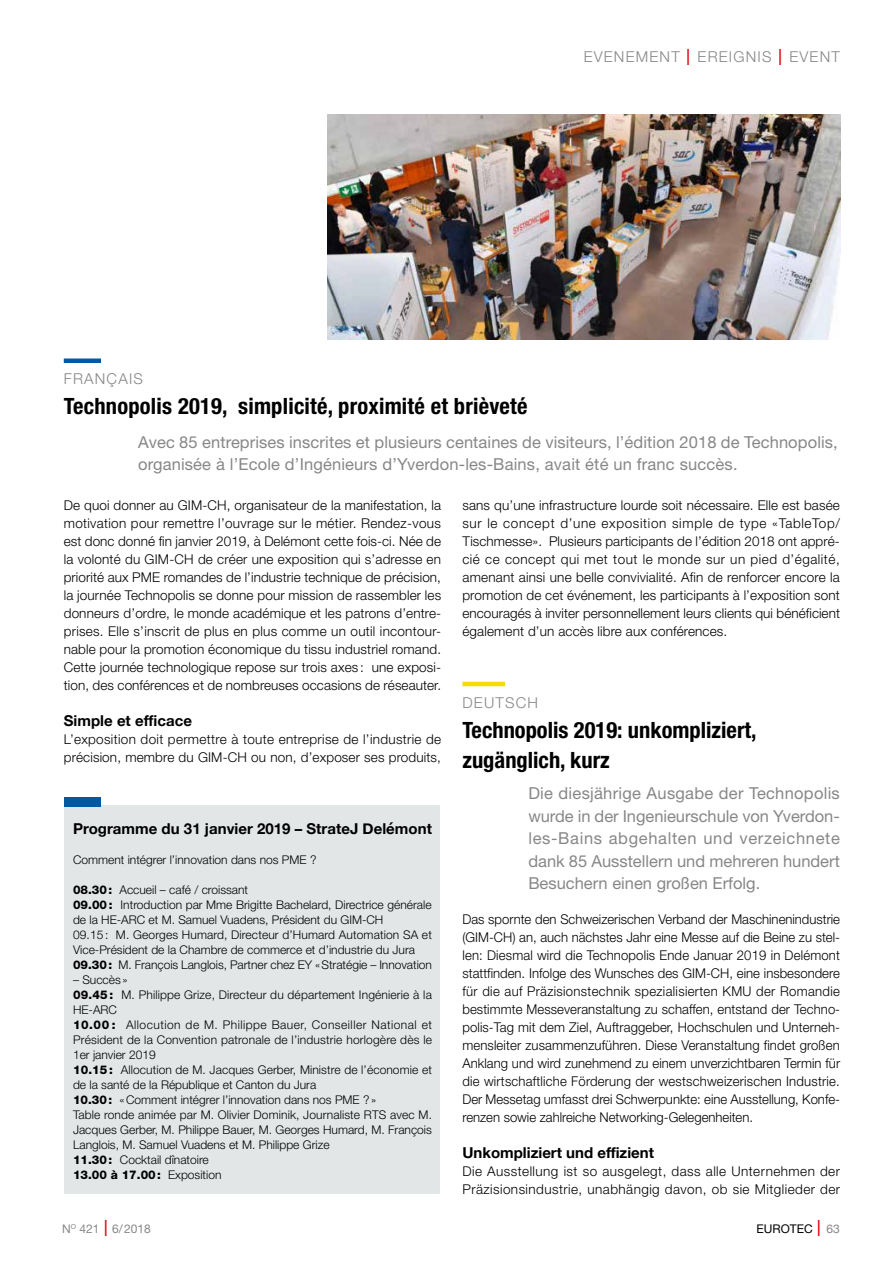
<style>
.page{position:relative;width:893px;height:1263px;background:#fff}
.page>*{position:absolute;margin:0;border:0;box-sizing:border-box;transform-origin:0 0}
.t1{font:700 condensed 22.5px/30px "Helvetica Neue";color:#000}
.t2{font:16.5px/22.5px "Helvetica Neue";letter-spacing:.005em;color:#878787}
.t3{font:700 15px "Helvetica Neue";color:#000}
.t4{font:300 15px "Helvetica Neue";letter-spacing:.08em;color:#878787}
.t5{font:300 13.5px/18px "Helvetica Neue";letter-spacing:.01em;color:#000;text-align:justify}
.t6{font:300 13.5px/18px "Helvetica Neue";letter-spacing:.035em;color:#000}
.t7{font:300 12px/15px "Helvetica Neue";color:#000}
.t8{font:12px "Helvetica Neue";color:#878787}
.t9{font:12px "Helvetica Neue";color:#000}
.s1{font-stretch:condensed;font-size:22.5px;color:#e30613}
.s2{font-weight:800}
.s3{font-weight:300;font-stretch:condensed;font-size:22.5px;color:#e30613}
.s4{color:#878787}
</style>
<div class="page">
<img style="left:327px;top:114px;width:513px;height:225px">
<div style="left:64px;top:358px;width:37px;height:5px;background:#0059a3"></div>
<div style="left:65px;top:805px;width:375px;height:389px;background:#e2e6e7"></div>
<div style="left:65px;top:798px;width:36px;height:9px;background:#0059a3"></div>
<hr style="left:462px;top:682px;width:43px;height:4px;background:#f5db00">
<p class="t4" style="left:584px;top:47px;width:258px">EVENEMENT <span class="s1">I</span> EREIGNIS <span class="s1">I</span> EVENT</p>
<p class="t4" style="left:64px;top:370px;width:81px">FRANÇAIS</p>
<h1 class="t1" style="left:64px;top:391px;width:465px">Technopolis 2019, simplicité, proximité et brièveté</h1>
<p class="t2" style="left:138px;top:430px;width:701px">Avec 85 entreprises inscrites et plusieurs centaines de visiteurs, l’édition 2018 de Technopolis, organisée à l’Ecole d’Ingénieurs d’Yverdon-les-Bains, avait été un franc succès.</p>
<p class="t5" style="left:64px;top:496px;width:379px">De quoi donner au GIM-CH, organisateur de la manifestation, la motivation pour remettre l’ouvrage sur le métier. Rendez-vous est donc donné fin janvier 2019, à Delémont cette fois-ci. Née de la volonté du GIM-CH de créer une exposition qui s’adresse en priorité aux PME romandes de l’industrie technique de précision, la journée Technopolis se donne pour mission de rassembler les donneurs d’ordre, le monde académique et les patrons d’entre&shy;prises. Elle s’inscrit de plus en plus comme un outil incontour&shy;nable pour la promotion économique du tissu industriel romand.<br>Cette journée technologique repose sur trois axes : une exposi&shy;tion, des conférences et de nombreuses occasions de réseauter.</p>
<p class="t3" style="left:64px;top:709px;width:130px">Simple et efficace</p>
<p class="t5" style="left:64px;top:730px;width:379px">L’exposition doit permettre à toute entreprise de l’industrie de précision, membre du GIM-CH ou non, d’exposer ses produits,</p>
<p class="t5" style="left:462px;top:496px;width:379px">sans qu’une infrastructure lourde soit nécessaire. Elle est basée sur le concept d’une exposition simple de type «TableTop/ Tischmesse». Plusieurs participants de l’édition 2018 ont appré&shy;cié ce concept qui met tout le monde sur un pied d’égalité, amenant ainsi une belle convivialité. Afin de renforcer encore la promotion de cet événement, les participants à l’exposition sont encouragés à inviter personnellement leurs clients qui bénéficient également d’un accès libre aux conférences.</p>
<p class="t4" style="left:462px;top:693px;width:77px">DEUTSCH</p>
<h1 class="t1" style="left:462px;top:715px;width:296px">Technopolis 2019: unkompliziert, zugänglich, kurz</h1>
<p class="t2" style="left:528px;top:782px;width:313px;text-align:justify">Die diesjährige Ausgabe der Technopolis wurde in der Ingenieurschule von Yverdon&shy;les-Bains abgehalten und verzeichnete dank 85 Ausstellern und mehreren hundert Besuchern einen großen Erfolg.</p>
<p class="t5" style="left:462px;top:910px;width:379px">Das spornte den Schweizerischen Verband der Maschinenindustrie (GIM-CH) an, auch nächstes Jahr eine Messe auf die Beine zu stel&shy;len: Diesmal wird die Technopolis Ende Januar 2019 in Delémont stattfinden. Infolge des Wunsches des GIM-CH, eine insbesondere für die auf Präzisionstechnik spezialisierten KMU der Romandie bestimmte Messeveranstaltung zu schaffen, entstand der Techno&shy;polis-Tag mit dem Ziel, Auftraggeber, Hochschulen und Unterneh&shy;mensleiter zusammenzuführen. Diese Veranstaltung findet großen Anklang und wird zunehmend zu einem unverzichtbaren Termin für die wirtschaftliche Förderung der westschweizerischen Industrie.<br>Der Messetag umfasst drei Schwerpunkte: eine Ausstellung, Konfe&shy;renzen sowie zahlreiche Networking-Gelegenheiten.</p>
<p class="t3" style="left:462px;top:1141px;width:193px">Unkompliziert und effizient</p>
<p class="t6" style="left:462px;top:1162px;width:379px">Die Ausstellung ist so ausgelegt, dass alle Unternehmen der<br>Präzisionsindustrie, unabhängig davon, ob sie Mitglieder der</p>
<p class="t3" style="left:73px;top:817px;width:360px">Programme du 31 janvier 2019 – StrateJ Delémont</p>
<p class="t7" style="left:73px;top:852px;width:245px">Comment intégrer l’innovation dans nos PME ?</p>
<p class="t7" style="left:73px;top:882px;width:360px"><span class="s2">08.30:</span> Accueil – café / croissant<br><span class="s2">09.00:</span> Introduction par Mme Brigitte Bachelard, Directrice générale de la HE-ARC et M. Samuel Vuadens, Président du GIM-CH<br>09.15 : M. Georges Humard, Directeur d’Humard Automation SA et Vice-Président de la Chambre de commerce et d’industrie du Jura <span class="s2">09.30:</span> M. François Langlois, Partner chez EY «Stratégie – Innovation</p>
<p class="t7" style="left:73px;top:972px;width:361px">– Succès »<br><span class="s2">09.45:</span> M. Philippe Grize, Directeur du département Ingénierie à la HE-ARC<br><span class="s2">10.00 :</span> Allocution de M. Philippe Bauer, Conseiller National et Président de la Convention patronale de l’industrie horlogère dès le 1er janvier 2019<br><span class="s2">10.15:</span> Allocution de M. Jacques Gerber, Ministre de l’économie et de la santé de la République et Canton du Jura<br><span class="s2">10.30:</span> «Comment intégrer l’innovation dans nos PME ?»<br>Table ronde animée par M. Olivier Dominik, Journaliste RTS avec M.<br>Jacques Gerber, M. Philippe Bauer, M. Georges Humard, M. François Langlois, M. Samuel Vuadens et M. Philippe Grize<br><span class="s2">11.30:</span> Cocktail dînatoire<br><span class="s2">13.00 à 17.00:</span> Exposition</p>
<p class="t8" style="left:62px;top:1221px;width:90px">N<sup>O</sup> 421 <span class="s3">I</span> 6/2018</p>
<p class="t9" style="left:756px;top:1221px;width:85px">EUROTEC <span class="s3">I</span> <span class="s4">63</span></p>
</div>
